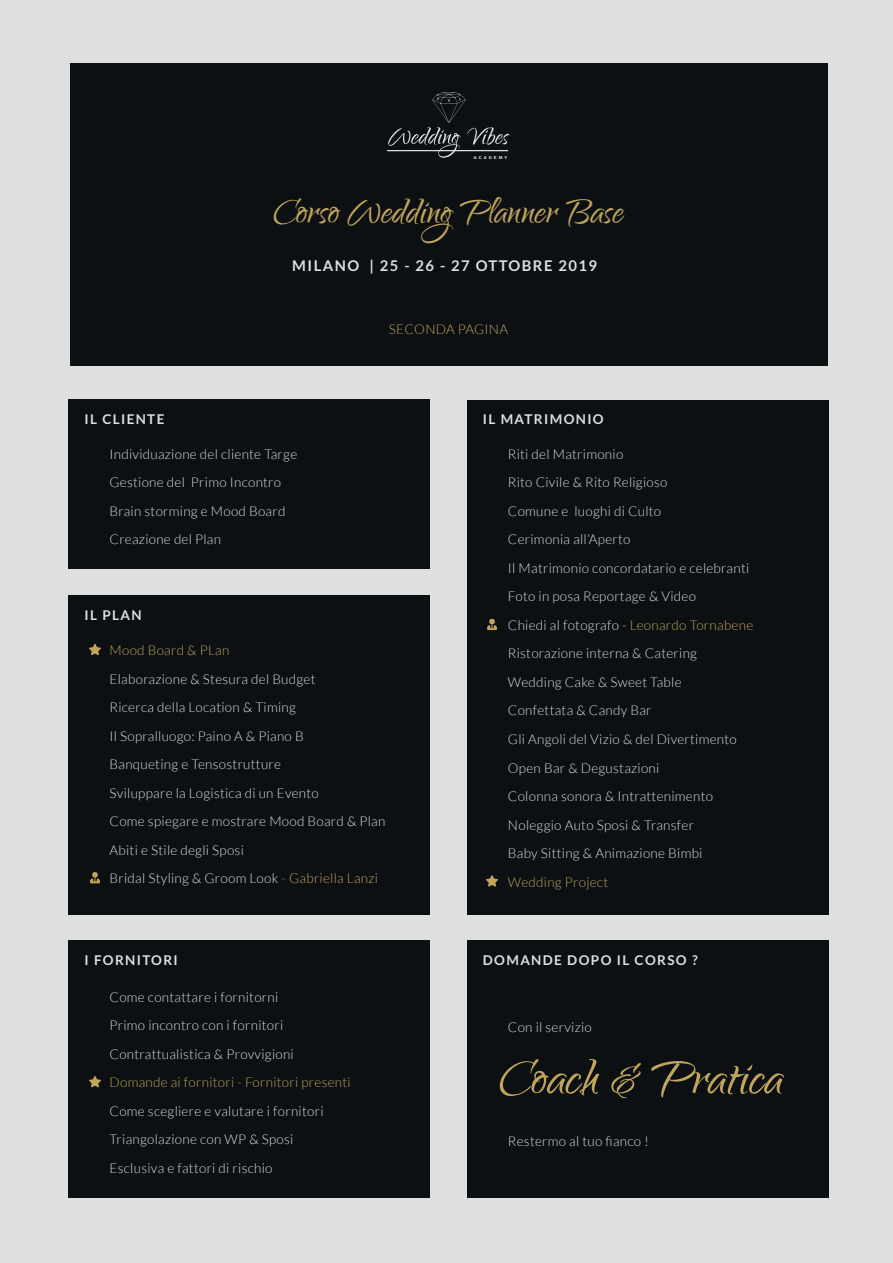
<style>
.page{position:relative;width:893px;height:1263px;background:#dedfdf}
.page>*{position:absolute;margin:0;border:0;box-sizing:border-box;transform-origin:0 0}
.t1{font:64.65px "Qwigley";color:#c0a55b}
.t2{font:45.75px "Qwigley";color:#c0a55b}
.t3{font:700 14.85px "Lato";letter-spacing:.1em;color:#dedfdf}
.t4{font:300 13.5px/28.5px "Lato";letter-spacing:.02em;color:#dedfdf}
.t5{font:300 13.5px "Lato";letter-spacing:.02em;color:#c0a55b}
.t6{font:700 13.5px "Lato";letter-spacing:.1em;color:#dedfdf}
.t7{font:700 4.2px "Work Sans";letter-spacing:.5em;color:#dedfdf}
.s1{color:#c0a55b}
</style>
<div class="page">
<div style="left:69px;top:400px;width:361px;height:169px;background:#0c1013"></div>
<div style="left:69px;top:595px;width:361px;height:319px;background:#0c1013"></div>
<div style="left:69px;top:940px;width:361px;height:257px;background:#0c1013"></div>
<div style="left:467px;top:940px;width:361px;height:257px;background:#0c1013"></div>
<div style="left:467px;top:400px;width:361px;height:514px;background:#0c1013"></div>
<svg style="left:89px;top:1076px;width:12px;height:11px"></svg>
<svg style="left:89px;top:644px;width:12px;height:11px"></svg>
<svg style="left:90px;top:872px;width:10px;height:11px"></svg>
<svg style="left:486px;top:875px;width:12px;height:12px"></svg>
<svg style="left:487px;top:619px;width:10px;height:11px"></svg>
<div style="left:70px;top:64px;width:758px;height:302px;background:#0c1013"></div>
<svg style="left:388px;top:92px;width:122px;height:66px"></svg>
<hr style="left:388px;top:151px;width:120px;height:1px;background:#dedfdf">
<p class="t7" style="left:474px;top:155px;width:35px">ACADEMY</p>
<h2 class="t2" style="left:273px;top:187px;width:352px">Corso Wedding Planner Base</h2>
<p class="t3" style="left:292px;top:257px;width:306px">MILANO | 25 - 26 - 27 OTTOBRE 2019</p>
<p class="t5" style="left:389px;top:322px;width:121px">SECONDA PAGINA</p>
<p class="t6" style="left:84px;top:412px;width:81px">IL CLIENTE</p>
<p class="t4" style="left:110px;top:440px;width:189px">Individuazione del cliente Targe<br>Gestione del Primo Incontro<br>Brain storming e Mood Board<br>Creazione del Plan</p>
<p class="t6" style="left:84px;top:607px;width:59px">IL PLAN</p>
<p class="t5" style="left:110px;top:643px;width:121px">Mood Board &amp; PLan</p>
<p class="t4" style="left:110px;top:665px;width:277px">Elaborazione &amp; Stesura del Budget<br>Ricerca della Location &amp; Timing<br>Il Sopralluogo: Paino A &amp; Piano B<br>Banqueting e Tensostrutture<br>Sviluppare la Logistica di un Evento<br>Come spiegare e mostrare Mood Board &amp; Plan Abiti e Stile degli Sposi<br>Bridal Styling &amp; Groom Look <span class="s1">- Gabriella Lanzi</span></p>
<p class="t6" style="left:84px;top:952px;width:95px">I FORNITORI</p>
<p class="t4" style="left:110px;top:983px;width:186px">Come contattare i fornitorni<br>Primo incontro con i fornitori<br>Contrattualistica &amp; Provvigioni</p>
<p class="t5" style="left:110px;top:1075px;width:243px">Domande ai fornitori - Fornitori presenti</p>
<p class="t4" style="left:110px;top:1097px;width:215px">Come scegliere e valutare i fornitori<br>Triangolazione con WP &amp; Sposi<br>Esclusiva e fattori di rischio</p>
<p class="t6" style="left:483px;top:412px;width:122px">IL MATRIMONIO</p>
<p class="t4" style="left:508px;top:440px;width:247px">Riti del Matrimonio<br>Rito Civile &amp; Rito Religioso<br>Comune e luoghi di Culto<br>Cerimonia all’Aperto<br>Il Matrimonio concordatario e celebranti<br>Foto in posa Reportage &amp; Video<br>Chiedi al fotografo - <span class="s1">Leonardo Tornabene<br></span>Ristorazione interna &amp; Catering<br>Wedding Cake &amp; Sweet Table<br>Confettata &amp; Candy Bar<br>Gli Angoli del Vizio &amp; del Divertimento<br>Open Bar &amp; Degustazioni<br>Colonna sonora &amp; Intrattenimento<br>Noleggio Auto Sposi &amp; Transfer<br>Baby Sitting &amp; Animazione Bimbi</p>
<p class="t5" style="left:508px;top:874px;width:102px">Wedding Project</p>
<p class="t6" style="left:483px;top:952px;width:216px">DOMANDE DOPO IL CORSO ?</p>
<p class="t4" style="left:508px;top:1013px;width:85px">Con il servizio</p>
<h1 class="t1" style="left:498px;top:1042px;width:285px">Coach &amp; Pratica</h1>
<p class="t4" style="left:508px;top:1127px;width:142px">Restermo al tuo fianco !</p>
</div>
